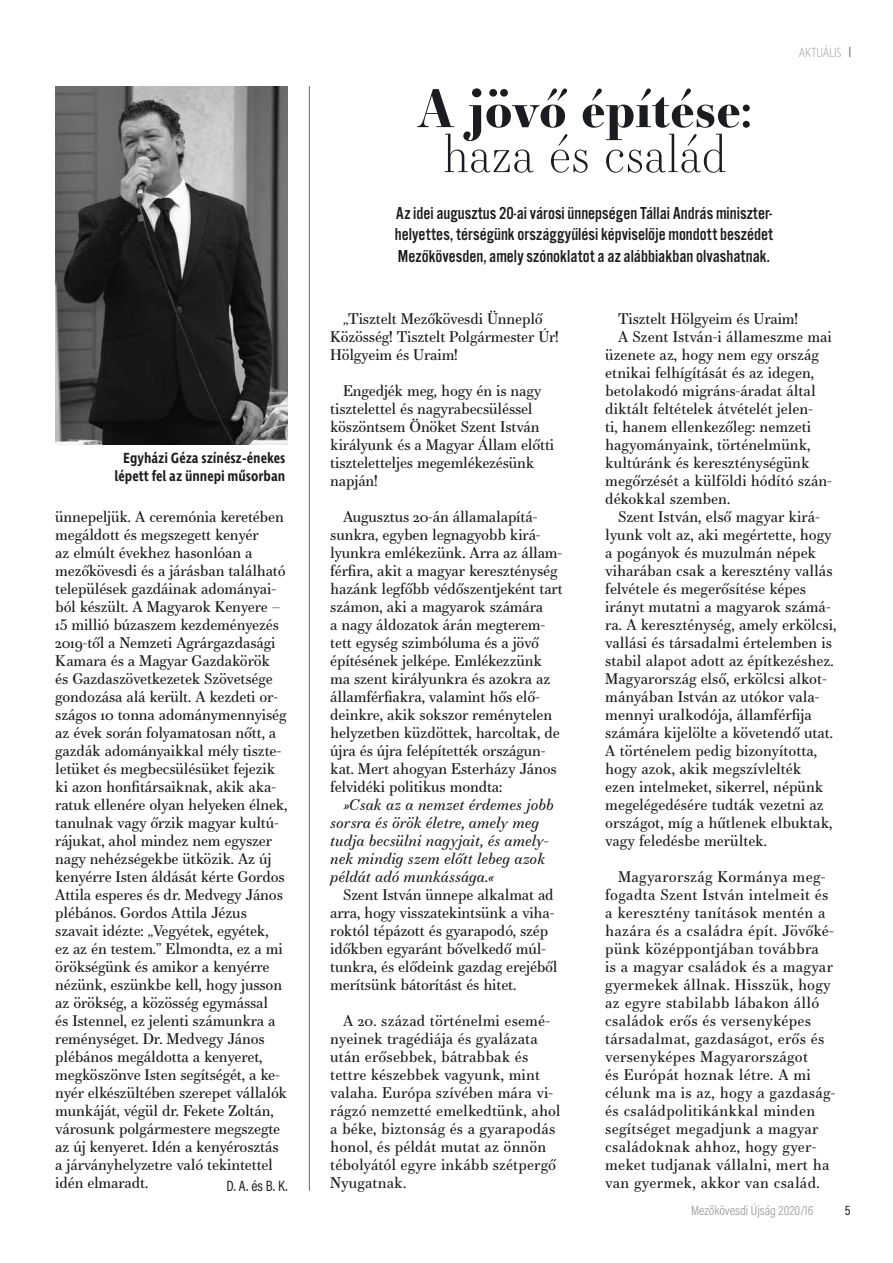
<style>
.page{position:relative;width:893px;height:1263px;background:#fff}
.page>*{position:absolute;margin:0;border:0;box-sizing:border-box;transform-origin:0 0}
.t1{font:700 51px "Essonnes Display";color:#1b1c20}
.t2{font:300 51px "Essonnes Display";color:#1b1c20}
.t3{font:18px/21.6px "Alternate Got No 3 D";color:#1b1c20;text-align:justify}
.t4{font:15px/18px "Essonnes Text";letter-spacing:-.01em;color:#1b1c20}
.t5{font:15px/18px "Essonnes Text";letter-spacing:.02em;color:#1b1c20}
.t6{font:15px/18px "Essonnes Text";letter-spacing:.01em;color:#1b1c20}
.t7{font:italic 15px/18px "Essonnes Text";color:#1b1c20}
.t8{font:600 15px/18px "Ingra Cd";color:#1b1c20;text-align:center}
.t9{font:15px "Acumin Pro Cond";color:#1b1c20}
.t10{font:300 13.5px "Acumin Pro Cond";color:#98989c}
.t11{font:200 13.5px "Ingra Cd";letter-spacing:-.03em;color:#98989c}
.t12{font:13.5px "Acumin Pro Cond";color:#1b1c20}
</style>
<div class="page">
<img style="left:55px;top:86px;width:233px;height:359px">
<hr style="left:309px;top:86px;width:1px;height:1105px;background:#68676c">
<p class="t8" style="left:115px;top:450px;width:172px">Egyházi Géza színész-énekes lépett fel az ünnepi műsorban</p>
<p class="t4" style="left:55px;top:507px;width:234px">ünnepeljük. A ceremónia keretében megáldott és megszegett kenyér<br>az elmúlt évekhez hasonlóan a mezőkövesdi és a járásban található települések gazdáinak adományai&shy;ból készült. A Magyarok Kenyere – 15 millió búzaszem kezdeményezés 2019-től a Nemzeti Agrárgazdasági Kamara és a Magyar Gazdakörök<br>és Gazdaszövetkezetek Szövetsége gondozása alá került. A kezdeti or&shy;szágos 10 tonna adománymennyiség az évek során folyamatosan nőtt, a gazdák adományaikkal mély tiszte&shy;letüket és megbecsülésüket fejezik ki azon honfitársaiknak, akik aka&shy;ratuk ellenére olyan helyeken élnek, tanulnak vagy őrzik magyar kultú&shy;rájukat, ahol mindez nem egyszer nagy nehézségekbe ütközik. Az új kenyérre Isten áldását kérte Gordos Attila esperes és dr. Medvegy János plébános. Gordos Attila Jézus szavait idézte: „Vegyétek, egyétek,<br>ez az én testem.” Elmondta, ez a mi örökségünk és amikor a kenyérre nézünk, eszünkbe kell, hogy jusson az örökség, a közösség egymással<br>és Istennel, ez jelenti számunkra a reménységet. Dr. Medvegy János plébános megáldotta a kenyeret, megköszönve Isten segítségét, a ke&shy;nyér elkészültében szerepet vállalók munkáját, végül dr. Fekete Zoltán, városunk polgármestere megszegte az új kenyeret. Idén a kenyérosztás a járványhelyzetre való tekintettel idén elmaradt.</p>
<p class="t9" style="left:227px;top:1176px;width:63px">D. A. és B. K.</p>
<h1 class="t1" style="left:417px;top:72px;width:336px">A jövő építése:</h1>
<h1 class="t2" style="left:443px;top:118px;width:286px">haza és család</h1>
<p class="t3" style="left:395px;top:202px;width:380px">Az idei augusztus 20-ai városi ünnepségen Tállai András miniszter&shy;helyettes, térségünk országgyűlési képviselője mondott beszédet Mezőkövesden, amely szónoklatot a az alábbiakban olvashatnak.</p>
<p class="t11" style="left:799px;top:44px;width:44px">AKTUÁLIS</p>
<p class="t4" style="left:330px;top:309px;width:230px;text-indent:13px">„Tisztelt Mezőkövesdi Ünneplő<br>Közösség! Tisztelt Polgármester Úr!<br>Hölgyeim és Uraim!</p>
<p class="t4" style="left:330px;top:381px;width:225px;text-indent:13px">Engedjék meg, hogy én is nagy tisztelettel és nagyrabecsüléssel köszöntsem Önöket Szent István királyunk és a Magyar Állam előtti tiszteletteljes megemlékezésünk napján!</p>
<p class="t4" style="left:330px;top:507px;width:234px;text-indent:13px">Augusztus 20-án államalapítá&shy;sunkra, egyben legnagyobb kirá&shy;lyunkra emlékezünk. Arra az állam&shy;férfira, akit a magyar kereszténység hazánk legfőbb védőszentjeként tart számon, aki a magyarok számára<br>a nagy áldozatok árán megterem&shy;tett egység szimbóluma és a jövő építésének jelképe. Emlékezzünk ma szent királyunkra és azokra az államférfiakra, valamint hős elő&shy;deinkre, akik sokszor reménytelen helyzetben küzdöttek, harcoltak, de újra és újra felépítették országun&shy;kat. Mert ahogyan Esterházy János felvidéki politikus mondta:</p>
<p class="t7" style="left:330px;top:795px;width:225px;text-indent:13px">»Csak az a nemzet érdemes jobb sorsra és örök életre, amely meg tudja becsülni nagyjait, és amely&shy;nek mindig szem előtt lebeg azok példát adó munkássága.«</p>
<p class="t4" style="left:330px;top:885px;width:229px;text-indent:13px">Szent István ünnepe alkalmat ad arra, hogy visszatekintsünk a viha&shy;roktól tépázott és gyarapodó, szép időkben egyaránt bővelkedő múl&shy;tunkra, és elődeink gazdag erejéből merítsünk bátorítást és hitet.</p>
<p class="t6" style="left:330px;top:1011px;width:232px;text-indent:13px">A 20. század történelmi esemé&shy;nyeinek tragédiája és gyalázata után erősebbek, bátrabbak és tettre készebbek vagyunk, mint valaha. Európa szívében mára vi&shy;rágzó nemzetté emelkedtünk, ahol a béke, biztonság és a gyarapodás honol, és példát mutat az önnön tébolyától egyre inkább szétpergő<br>Nyugatnak.</p>
<p class="t4" style="left:618px;top:309px;width:182px">Tisztelt Hölgyeim és Uraim!</p>
<p class="t4" style="left:618px;top:327px;width:215px">A Szent István-i állameszme mai</p>
<p class="t4" style="left:605px;top:345px;width:215px">üzenete az, hogy nem egy ország</p>
<p class="t4" style="left:605px;top:363px;width:210px">etnikai felhígítását és az idegen,</p>
<p class="t4" style="left:605px;top:381px;width:212px">betolakodó migráns-áradat által</p>
<p class="t4" style="left:605px;top:399px;width:209px">diktált feltételek átvételét jelen-</p>
<p class="t4" style="left:605px;top:417px;width:208px">ti, hanem ellenkezőleg: nemzeti</p>
<p class="t4" style="left:605px;top:435px;width:207px">hagyományaink, történelmünk,</p>
<p class="t4" style="left:605px;top:453px;width:206px">kultúránk és kereszténységünk</p>
<p class="t4" style="left:605px;top:471px;width:228px">megőrzését a külföldi hódító szán-</p>
<p class="t4" style="left:605px;top:489px;width:127px">dékokkal szemben.</p>
<p class="t4" style="left:618px;top:507px;width:203px">Szent István, első magyar kirá-</p>
<p class="t4" style="left:605px;top:525px;width:228px">lyunk volt az, aki megértette, hogy</p>
<p class="t4" style="left:605px;top:543px;width:212px">a pogányok és muzulmán népek</p>
<p class="t4" style="left:605px;top:561px;width:229px">viharában csak a keresztény vallás</p>
<p class="t4" style="left:605px;top:579px;width:202px">felvétele és megerősítése képes</p>
<p class="t4" style="left:605px;top:597px;width:227px">irányt mutatni a magyarok számá-</p>
<p class="t4" style="left:605px;top:615px;width:233px">ra. A kereszténység, amely erkölcsi,</p>
<p class="t4" style="left:605px;top:633px;width:228px">vallási és társadalmi értelemben is</p>
<p class="t4" style="left:605px;top:651px;width:230px">stabil alapot adott az építkezéshez.</p>
<p class="t4" style="left:605px;top:669px;width:223px">Magyarország első, erkölcsi alkot-</p>
<p class="t4" style="left:605px;top:687px;width:216px">mányában István az utókor vala-</p>
<p class="t4" style="left:605px;top:705px;width:208px">mennyi uralkodója, államférfija</p>
<p class="t4" style="left:605px;top:723px;width:229px">számára kijelölte a követendő utat.</p>
<p class="t4" style="left:605px;top:741px;width:213px">A történelem pedig bizonyította,</p>
<p class="t4" style="left:605px;top:759px;width:198px">hogy azok, akik megszívlelték</p>
<p class="t4" style="left:605px;top:777px;width:220px">ezen intelmeket, sikerrel, népünk</p>
<p class="t4" style="left:605px;top:795px;width:220px">megelégedésére tudták vezetni az</p>
<p class="t4" style="left:605px;top:813px;width:229px">országot, míg a hűtlenek elbuktak,</p>
<p class="t4" style="left:605px;top:831px;width:163px">vagy feledésbe merültek.</p>
<p class="t5" style="left:605px;top:867px;width:232px;text-indent:13px">Magyarország Kormánya meg&shy;fogadta Szent István intelmeit és a keresztény tanítások mentén a hazára és a családra épít. Jövőké&shy;pünk középpontjában továbbra<br>is a magyar családok és a magyar gyermekek állnak. Hisszük, hogy az egyre stabilabb lábakon álló családok erős és versenyképes társadalmat, gazdaságot, erős és versenyképes Magyarországot<br>és Európát hoznak létre. A mi célunk ma is az, hogy a gazdaság&shy;és családpolitikánkkal minden segítséget megadjunk a magyar családoknak ahhoz, hogy gyer&shy;meket tudjanak vállalni, mert ha van gyermek, akkor van család.</p>
<p class="t10" style="left:691px;top:1202px;width:124px">Mezőkövesdi Újság 2020/16</p>
<p class="t12" style="left:845px;top:1202px;width:7px">5</p>
</div>
